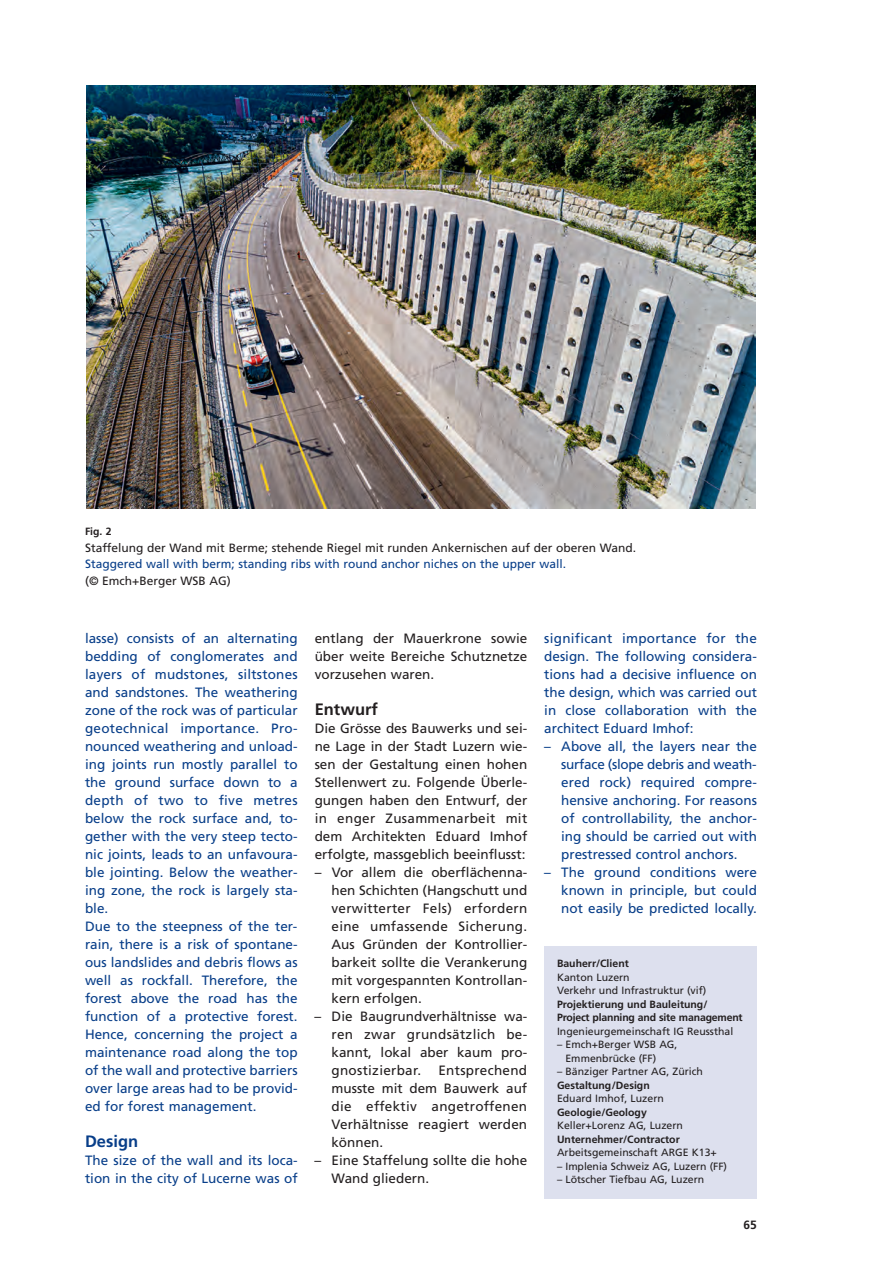
<style>
.page{position:relative;width:893px;height:1263px;background:#fff}
.page>*{position:absolute;margin:0;border:0;box-sizing:border-box;transform-origin:0 0}
.t1{font:700 16.5px "Frutiger";color:#231f20}
.t2{font:700 16.5px "Frutiger";color:#083e89}
.t3{font:13.5px/18px "Frutiger";color:#083e89;text-align:justify}
.t4{font:13.5px/18px "Frutiger";color:#231f20;text-align:justify}
.t5{font:12px "Frutiger";color:#231f20}
.t6{font:12px "Frutiger";color:#083e89}
.t7{font:700 12px "Frutiger";color:#231f20}
.t8{font:10.5px/13.5px "Frutiger";color:#231f20}
.t9{font:700 10.5px/13.5px "Frutiger";color:#231f20}
</style>
<div class="page">
<img style="left:86px;top:85px;width:670px;height:423px">
<div style="left:544px;top:946px;width:213px;height:253px;background:#dde0ee"></div>
<p class="t9" style="left:85px;top:526px;width:28px">Fig. 2</p>
<p class="t5" style="left:85px;top:543px;width:553px">Staffelung der Wand mit Berme; stehende Riegel mit runden Ankernischen auf der oberen Wand.</p>
<p class="t6" style="left:85px;top:559px;width:483px">Staggered wall with berm; standing ribs with round anchor niches on the upper wall.</p>
<p class="t5" style="left:85px;top:576px;width:147px">(© Emch+Berger WSB AG)</p>
<p class="t3" style="left:85px;top:630px;width:214px;text-align:left">lasse) consists of an alternating bedding of conglomerates and layers of mudstones, siltstones and sandstones. The weathering zone of the rock was of particular geotechnical importance. Pro - nounced weathering and unload - ing joints run mostly parallel to the ground surface down to a depth of two to five metres below the rock surface and, to - gether with the very steep tecto&shy;nic joints, leads to an unfavoura&shy;ble jointing. Below the weather - ing zone, the rock is largely sta&shy;ble.<br>Due to the steepness of the ter&shy;rain, there is a risk of spontane&shy;ous landslides and debris flows as well as rockfall. Therefore, the forest above the road has the function of a protective forest.<br>Hence, concerning the project a maintenance road along the top of the wall and protective barriers over large areas had to be provid - ed for forest management.</p>
<p class="t2" style="left:85px;top:1135px;width:55px">Design</p>
<p class="t3" style="left:85px;top:1152px;width:214px">The size of the wall and its loca - tion in the city of Lucerne was of</p>
<p class="t4" style="left:315px;top:630px;width:214px">entlang der Mauerkrone sowie über weite Bereiche Schutznetze vorzusehen waren.</p>
<p class="t1" style="left:315px;top:703px;width:65px">Entwurf</p>
<p class="t4" style="left:315px;top:720px;width:214px">Die Grösse des Bauwerks und sei - ne Lage in der Stadt Luzern wie - sen der Gestaltung einen hohen Stellenwert zu. Folgende Überle - gungen haben den Entwurf, der in enger Zusammenarbeit mit dem Architekten Eduard Imhof erfolgte, massgeblich beeinflusst:</p>
<p class="t4" style="left:331px;top:864px;width:197px;text-indent:-17px">– Vor allem die oberflächenna&shy;hen Schichten (Hangschutt und verwitterter Fels) erfordern eine umfassende Sicherung.<br>Aus Gründen der Kontrol lier - barkeit sollte die Verankerung mit vorgespannten Kontroll an - kern erfolgen.</p>
<p class="t4" style="left:331px;top:1008px;width:197px;text-indent:-17px">– Die Baugrundverhältnisse wa - ren zwar grundsätzlich be - kannt, lokal aber kaum pro&shy;gnostizierbar.</p>
<p class="t4" style="left:331px;top:1062px;width:197px;text-indent:107px">Entsprechend musste mit dem Bauwerk auf die effektiv angetroffenen Verhältnisse reagiert werden können.</p>
<p class="t4" style="left:331px;top:1152px;width:197px;text-indent:-17px">– Eine Staffelung sollte die hohe<br>Wand gliedern.</p>
<p class="t3" style="left:544px;top:630px;width:214px">significant importance for the design. The following considera - tions had a decisive influence on the design, which was carried out in close collaboration with the architect Eduard Imhof:</p>
<p class="t3" style="left:561px;top:738px;width:197px;text-indent:-17px">– Above all, the layers near the surface (slope debris and weath - ered rock) required compre&shy;hensive anchoring. For reasons of controllability, the anchor - ing should be carried out with prestressed control anchors.</p>
<p class="t3" style="left:561px;top:864px;width:197px;text-indent:-17px">– The ground conditions were known in principle, but could not easily be predicted locally.</p>
<p class="t9" style="left:557px;top:957px;width:73px">Bauherr/Client</p>
<p class="t8" style="left:557px;top:971px;width:151px">Kanton Luzern<br>Verkehr und Infrastruktur (vif)</p>
<p class="t9" style="left:557px;top:998px;width:187px">Projektierung und Bauleitung/<br>Project planning and site management</p>
<p class="t8" style="left:557px;top:1025px;width:178px">Ingenieurgemeinschaft IG Reussthal</p>
<p class="t8" style="left:565px;top:1038px;width:113px;text-indent:-8px">– Emch+Berger WSB AG,<br>Emmenbrücke (FF)</p>
<p class="t8" style="left:557px;top:1065px;width:147px">– Bänziger Partner AG, Zürich</p>
<p class="t9" style="left:557px;top:1079px;width:94px">Gestaltung/Design</p>
<p class="t8" style="left:557px;top:1092px;width:108px">Eduard Imhof, Luzern</p>
<p class="t9" style="left:557px;top:1106px;width:91px">Geologie/Geology</p>
<p class="t8" style="left:557px;top:1119px;width:127px">Keller+Lorenz AG, Luzern</p>
<p class="t9" style="left:557px;top:1133px;width:124px">Unternehmer/Contractor</p>
<p class="t8" style="left:557px;top:1146px;width:161px">Arbeitsgemeinschaft ARGE K13+</p>
<p class="t8" style="left:557px;top:1160px;width:172px">– Implenia Schweiz AG, Luzern (FF)</p>
<p class="t8" style="left:557px;top:1174px;width:149px">– Lötscher Tiefbau AG, Luzern</p>
<p class="t7" style="left:744px;top:1220px;width:15px">65</p>
</div>
